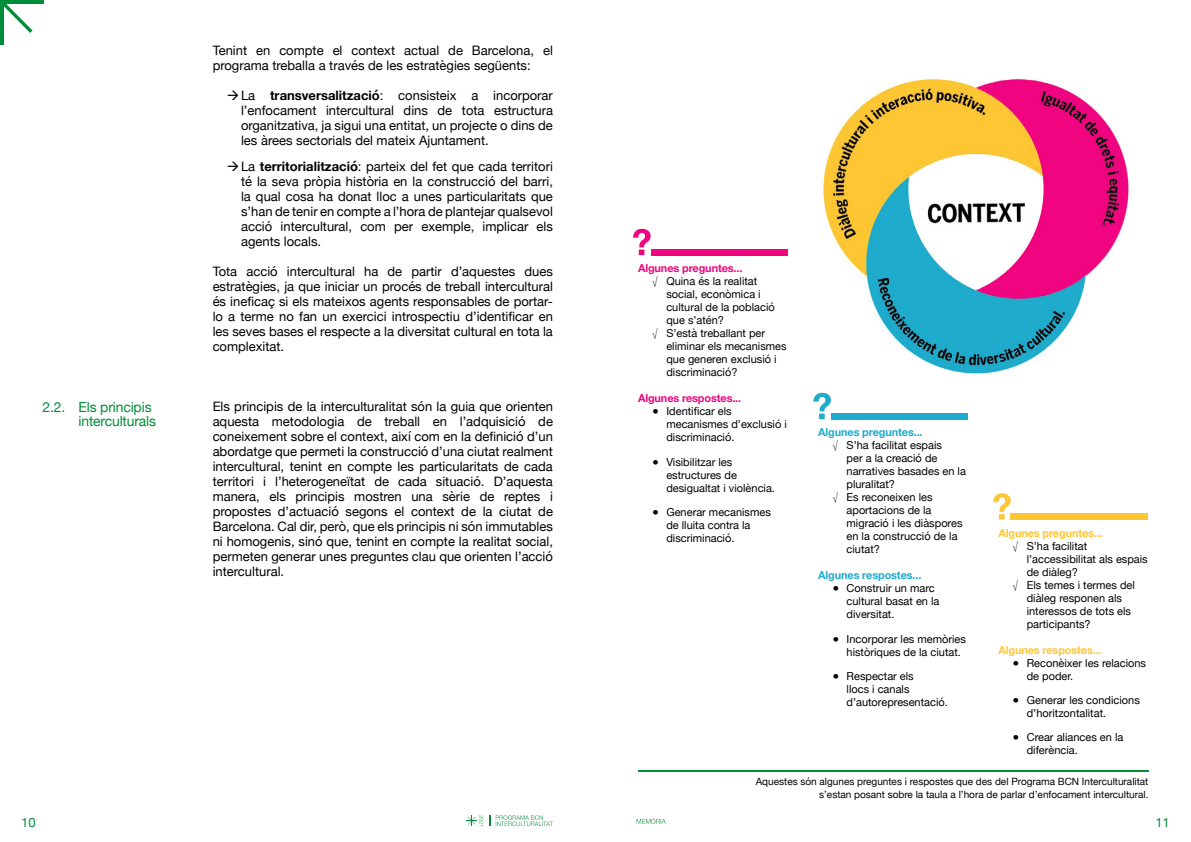
<style>
.page{position:relative;width:1191px;height:842px;background:#fff}
.page>*{position:absolute;margin:0;border:0;box-sizing:border-box;transform-origin:0 0}
.t1{font:14px/14px "Helvetica Neue";letter-spacing:-.01em;color:#008d39}
.t2{font:13px/15px "Helvetica Neue";color:#000;text-align:justify}
.t3{font:13px "Helvetica Neue";color:#008d39}
.t4{font:11px/13px "Helvetica Neue";color:#000}
.t5{font:700 11px/13px "Helvetica Neue";letter-spacing:-.01em;color:#fec633;text-align:center}
.t6{font:700 11px "Helvetica Neue";letter-spacing:-.01em;color:#1fabcc}
.t7{font:700 11px "Helvetica Neue";letter-spacing:-.01em;color:#f00480}
.t8{font:10px/13px "Helvetica Neue";color:#000;text-align:right}
.s1{font-weight:700}
.s2{font-family:"Helvetica Neue LT Std";font-weight:100;font-stretch:condensed}
.s3{font-family:"Helvetica Neue LT Std";font-weight:100;font-stretch:condensed;color:#000}
.s4{font-weight:400;color:#000}
</style>
<div class="page">
<svg style="left:496px;top:815px;width:57px;height:11px"></svg>
<svg style="left:466px;top:815px;width:17px;height:11px"></svg>
<svg style="left:636px;top:818px;width:29px;height:6px"></svg>
<hr style="left:0;top:0;width:4px;height:44px;background:#008d39">
<hr style="left:0;top:0;width:44px;height:4px;background:#008d39">
<svg style="left:4px;top:4px;width:29px;height:29px"></svg>
<img style="left:784px;top:79px;width:345px;height:341px">
<svg style="left:633px;top:229px;width:17px;height:26px"></svg>
<svg style="left:813px;top:393px;width:18px;height:26px"></svg>
<svg style="left:993px;top:493px;width:17px;height:27px"></svg>
<div style="left:1010px;top:513px;width:138px;height:7px;background:#fec633"></div>
<div style="left:831px;top:413px;width:136px;height:6px;background:#1fabcc"></div>
<div style="left:650px;top:249px;width:137px;height:6px;background:#f00480"></div>
<hr style="left:638px;top:770px;width:510px;height:1px;background:#008d39">
<p class="t1" style="left:79px;top:400px;width:79px;text-indent:-36px">2.2. Els principis interculturals</p>
<p class="t2" style="left:213px;top:44px;width:342px">Tenint en compte el context actual de Barcelona, el programa treballa a través de les estratègies següents:</p>
<p class="t2" style="left:241px;top:89px;width:313px">La <span class="s1">transversalització</span>: consisteix a incorporar l’enfocament intercultural dins de tota estructura organitzativa, ja sigui una entitat, un projecte o dins de les àrees sectorials del mateix Ajuntament.</p>
<p class="t2" style="left:241px;top:160px;width:313px">La <span class="s1">territorialització</span>: parteix del fet que cada territori té la seva pròpia història en la construcció del barri, la qual cosa ha donat lloc a unes particularitats que s’han de tenir en compte a l’hora de plantejar qualsevol acció intercultural, com per exemple, implicar els agents locals.</p>
<p class="t2" style="left:213px;top:265px;width:342px">Tota acció intercultural ha de partir d’aquestes dues estratègies, ja que iniciar un procés de treball intercultural és ineficaç si els mateixos agents responsables de portar&shy;lo a terme no fan un exercici introspectiu d’identificar en les seves bases el respecte a la diversitat cultural en tota la complexitat.</p>
<p class="t2" style="left:213px;top:399px;width:342px">Els principis de la interculturalitat són la guia que orienten aquesta metodologia de treball en l’adquisició de coneixement sobre el context, així com en la definició d’un abordatge que permeti la construcció d’una ciutat realment intercultural, tenint en compte les particularitats de cada territori i l’heterogeneïtat de cada situació. D’aquesta manera, els principis mostren una sèrie de reptes i propostes d’actuació segons el context de la ciutat de Barcelona. Cal dir, però, que els principis ni són immutables ni homogenis, sinó que, tenint en compte la realitat social, permeten generar unes preguntes clau que orienten l’acció intercultural.</p>
<p class="t7" style="left:638px;top:260px;width:106px">Algunes preguntes...</p>
<p class="t4" style="left:652px;top:275px;width:107px"><span class="s2">√</span> Quina és la realitat</p>
<p class="t4" style="left:666px;top:288px;width:96px">social, econòmica i</p>
<p class="t4" style="left:666px;top:301px;width:110px">cultural de la població</p>
<p class="t4" style="left:666px;top:314px;width:59px">que s’atén?</p>
<p class="t4" style="left:652px;top:327px;width:114px"><span class="s2">√</span> S’està treballant per</p>
<p class="t4" style="left:666px;top:340px;width:122px">eliminar els mecanismes</p>
<p class="t4" style="left:666px;top:353px;width:112px">que generen exclusió i</p>
<p class="t4" style="left:666px;top:366px;width:73px">discriminació?</p>
<p class="t7" style="left:638px;top:390px;width:105px">Algunes respostes...</p>
<p class="t4" style="left:666px;top:405px;width:122px;text-indent:-14px">● Identificar els mecanismes d’exclusió i discriminació.</p>
<p class="t4" style="left:666px;top:456px;width:110px;text-indent:-14px">● Visibilitzar les estructures de desigualtat i violència.</p>
<p class="t4" style="left:666px;top:506px;width:106px;text-indent:-14px">● Generar mecanismes de lluita contra la discriminació.</p>
<p class="t6" style="left:818px;top:424px;width:106px">Algunes preguntes...</p>
<p class="t4" style="left:832px;top:439px;width:111px"><span class="s2">√</span> S’ha facilitat espais</p>
<p class="t4" style="left:846px;top:452px;width:92px">per a la creació de</p>
<p class="t4" style="left:846px;top:465px;width:121px">narratives basades en la</p>
<p class="t4" style="left:846px;top:478px;width:50px">pluralitat?</p>
<p class="t4" style="left:832px;top:491px;width:102px"><span class="s2">√</span> Es reconeixen les</p>
<p class="t4" style="left:846px;top:504px;width:86px">aportacions de la</p>
<p class="t4" style="left:846px;top:517px;width:117px">migració i les diàspores</p>
<p class="t4" style="left:846px;top:530px;width:113px">en la construcció de la</p>
<p class="t4" style="left:846px;top:543px;width:35px">ciutat?</p>
<p class="t6" style="left:818px;top:567px;width:105px">Algunes respostes...</p>
<p class="t4" style="left:846px;top:582px;width:94px;text-indent:-14px">● Construir un marc cultural basat en la diversitat.</p>
<p class="t4" style="left:846px;top:633px;width:121px;text-indent:-14px">● Incorporar les memòries històriques de la ciutat.</p>
<p class="t4" style="left:846px;top:670px;width:103px;text-indent:-14px">● Respectar els<br>llocs i canals d’autorepresentació.</p>
<p class="t5" style="left:998px;top:526px;width:106px">Algunes preguntes... <span class="s3">√</span> <span class="s4">S’ha facilitat</span></p>
<p class="t4" style="left:1026px;top:553px;width:122px">l’accessibilitat als espais</p>
<p class="t4" style="left:1026px;top:566px;width:53px">de diàleg?</p>
<p class="t4" style="left:1012px;top:579px;width:124px"><span class="s2">√</span> Els temes i termes del</p>
<p class="t4" style="left:1026px;top:592px;width:97px">diàleg responen als</p>
<p class="t4" style="left:1026px;top:605px;width:106px">interessos de tots els</p>
<p class="t4" style="left:1026px;top:618px;width:65px">participants?</p>
<p class="t5" style="left:998px;top:643px;width:105px">Algunes respostes...</p>
<p class="t4" style="left:1026px;top:657px;width:121px;text-indent:-14px">● Reconèixer les relacions de poder.</p>
<p class="t4" style="left:1026px;top:694px;width:115px;text-indent:-14px">● Generar les condicions d’horitzontalitat.</p>
<p class="t4" style="left:1026px;top:732px;width:98px;text-indent:-14px">● Crear aliances en la diferència.</p>
<p class="t8" style="left:756px;top:776px;width:394px">Aquestes són algunes preguntes i respostes que des del Programa BCN Interculturalitat s’estan posant sobre la taula a l’hora de parlar d’enfocament intercultural.</p>
<p class="t3" style="left:21px;top:813px;width:16px">10</p>
<p class="t3" style="left:1155px;top:813px;width:16px">11</p>
</div>
